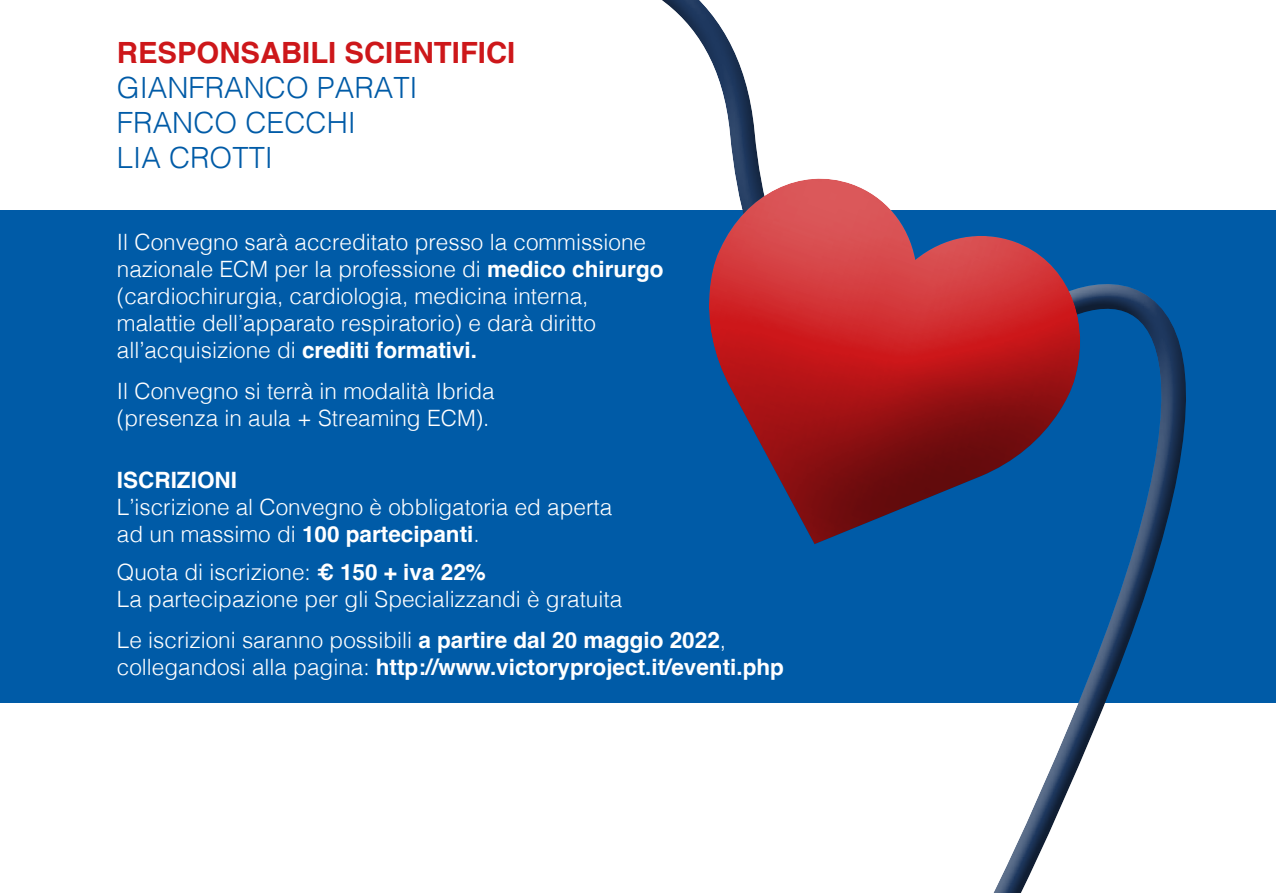
<style>
.page{position:relative;width:1276px;height:893px;background:#fff}
.page>*{position:absolute;margin:0;border:0;box-sizing:border-box;transform-origin:0 0}
.t1{font:300 29.25px/35.1px "Helvetica";color:#005ba7}
.t2{font:700 29.25px "Helvetica";color:#cd171a}
.t3{font:300 22.5px/27px "Helvetica";color:#fff}
.t4{font:700 22.5px/27px "Helvetica";color:#fff}
.s1{font-weight:700}
.s2{font-weight:300}
</style>
<div class="page">
<div style="left:0;top:210px;width:1276px;height:493px;background:#005ba7"></div>
<div style="left:323px;top:0;width:864px;height:893px;background:#000;opacity:.46"></div>
<svg style="left:686px;top:147px;width:427px;height:312px"></svg>
<svg style="left:633px;top:178px;width:471px;height:434px"></svg>
<h1 class="t2" style="left:117px;top:34px;width:400px">RESPONSABILI SCIENTIFICI</h1>
<h1 class="t1" style="left:117px;top:68px;width:302px">GIANFRANCO PARATI<br>FRANCO CECCHI<br>LIA CROTTI</h1>
<p class="t3" style="left:117px;top:227px;width:548px">Il Convegno sarà accreditato presso la commissione nazionale ECM per la professione di <span class="s1">medico chirurgo </span>(cardiochirurgia, cardiologia, medicina interna, malattie dell’apparato respiratorio) e darà diritto all’acquisizione di <span class="s1">crediti formativi.</span></p>
<p class="t3" style="left:117px;top:375px;width:379px">Il Convegno si terrà in modalità Ibrida (presenza in aula + Streaming ECM).</p>
<p class="t4" style="left:117px;top:469px;width:122px">ISCRIZIONI</p>
<p class="t3" style="left:117px;top:492px;width:497px">L’iscrizione al Convegno è obbligatoria ed aperta ad un massimo di <span class="s1">100 partecipanti</span>.</p>
<p class="t3" style="left:117px;top:557px;width:507px">Quota di iscrizione: <span class="s1">€ 150 + iva 22%<br></span>La partecipazione per gli Specializzandi è gratuita</p>
<p class="t4" style="left:117px;top:629px;width:668px"><span class="s2">Le iscrizioni saranno possibili</span> a partire dal 20 maggio 2022<span class="s2">, collegandosi alla pagina:</span> http://www.victoryproject.it/eventi.php</p>
</div>
